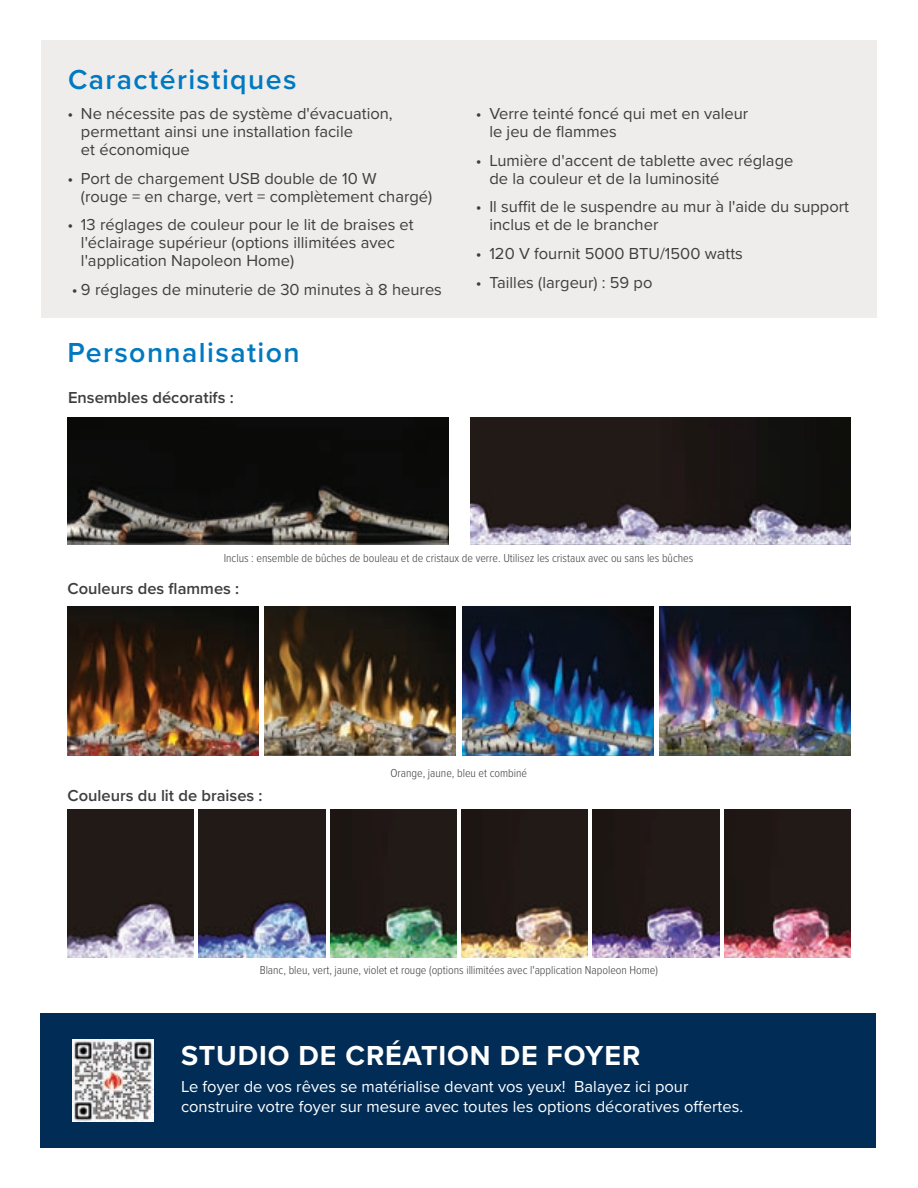
<style>
.page{position:relative;width:918px;height:1188px;background:#fff}
.page>*{position:absolute;margin:0;border:0;box-sizing:border-box;transform-origin:0 0}
.t1{font:600 28.5px "Proxima Nova";letter-spacing:.05em;color:#0079c1}
.t2{font:700 28.5px "Proxima Nova";letter-spacing:.03em;color:#fff}
.t3{font:16.5px/18px "Proxima Nova";color:#3e3e3f}
.t4{font:16.5px/19.8px "Proxima Nova";color:#fff}
.t5{font:600 16.5px "Proxima Nova";color:#3e3e3f}
.t6{font:300 12px "Proxima Nova Cond";color:#3e3e3f}
</style>
<div class="page">
<div style="left:41px;top:40px;width:836px;height:278px;background:#efedeb"></div>
<div style="left:40px;top:1013px;width:836px;height:135px;background:#002c56"></div>
<img style="left:72px;top:1039px;width:82px;height:82px">
<img style="left:68px;top:418px;width:381px;height:126px">
<img style="left:470px;top:418px;width:381px;height:126px">
<img style="left:67px;top:607px;width:192px;height:148px">
<img style="left:67px;top:809px;width:127px;height:149px">
<img style="left:199px;top:809px;width:126px;height:149px">
<img style="left:330px;top:809px;width:127px;height:149px">
<img style="left:461px;top:809px;width:127px;height:149px">
<img style="left:593px;top:809px;width:126px;height:149px">
<img style="left:724px;top:809px;width:126px;height:149px">
<img style="left:462px;top:607px;width:191px;height:148px">
<img style="left:265px;top:607px;width:191px;height:148px">
<img style="left:659px;top:607px;width:191px;height:148px">
<h1 class="t1" style="left:68px;top:59px;width:230px">Caractéristiques</h1>
<p class="t3" style="left:81px;top:104px;width:313px;text-indent:-13px">• Ne nécessite pas de système d'évacuation, permettant ainsi une installation facile<br>et économique</p>
<p class="t3" style="left:81px;top:168px;width:353px;text-indent:-13px">• Port de chargement USB double de 10 W<br>(rouge = en charge, vert = complètement chargé)</p>
<p class="t3" style="left:81px;top:215px;width:334px;text-indent:-13px">• 13 réglages de couleur pour le lit de braises et l'éclairage supérieur (options illimitées avec l'application Napoleon Home)</p>
<p class="t3" style="left:72px;top:280px;width:372px">• 9 réglages de minuterie de 30 minutes à 8 heures</p>
<h1 class="t1" style="left:67px;top:331px;width:234px">Personnalisation</h1>
<p class="t5" style="left:68px;top:385px;width:167px">Ensembles décoratifs :</p>
<p class="t3" style="left:489px;top:104px;width:261px;text-indent:-13px">• Verre teinté foncé qui met en valeur le jeu de flammes</p>
<p class="t3" style="left:489px;top:150px;width:306px;text-indent:-13px">• Lumière d'accent de tablette avec réglage de la couleur et de la luminosité</p>
<p class="t3" style="left:489px;top:197px;width:361px;text-indent:-13px">• Il suffit de le suspendre au mur à l'aide du support inclus et de le brancher</p>
<p class="t3" style="left:476px;top:244px;width:269px">• 120 V fournit 5000 BTU/1500 watts</p>
<p class="t3" style="left:476px;top:273px;width:178px">• Tailles (largeur) : 59 po</p>
<p class="t6" style="left:224px;top:549px;width:471px">Inclus : ensemble de bûches de bouleau et de cristaux de verre. Utilisez les cristaux avec ou sans les bûches</p>
<p class="t5" style="left:67px;top:576px;width:173px">Couleurs des flammes :</p>
<p class="t5" style="left:67px;top:783px;width:197px">Couleurs du lit de braises :</p>
<p class="t6" style="left:391px;top:764px;width:138px">Orange, jaune, bleu et combiné</p>
<p class="t6" style="left:260px;top:961px;width:400px">Blanc, bleu, vert, jaune, violet et rouge (options illimitées avec l'application Napoleon Home)</p>
<h1 class="t2" style="left:181px;top:1035px;width:461px">STUDIO DE CRÉATION DE FOYER</h1>
<p class="t4" style="left:181px;top:1076px;width:564px">Le foyer de vos rêves se matérialise devant vos yeux! Balayez ici pour construire votre foyer sur mesure avec toutes les options décoratives offertes.</p>
</div>
